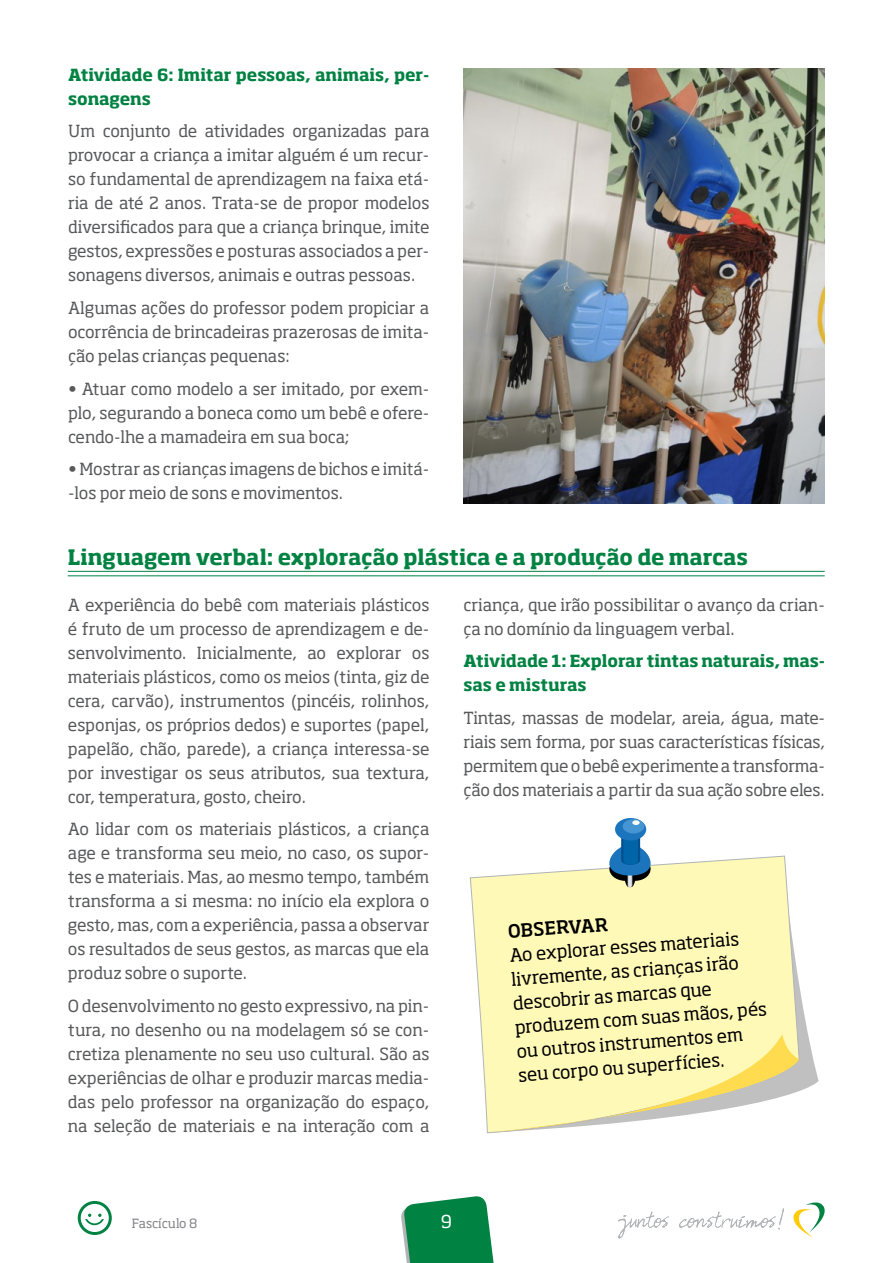
<style>
.page{position:relative;width:893px;height:1263px;background:#fff}
.page>*{position:absolute;margin:0;border:0;box-sizing:border-box;transform-origin:0 0}
.t1{font:700 21px "Soho Std";letter-spacing:-.005em;color:#008242}
.t2{font:18px/24px "Soho Std";color:#000}
.t3{font:500 18px "Soho Std";color:#000}
.t4{font:17.7px "Soho Std";color:#fff}
.t5{font:16.5px/24px "Soho Std";letter-spacing:-.01em;color:#58595b;text-align:justify}
.t6{font:700 16.5px/24px "Soho Std";letter-spacing:-.005em;color:#008242}
.t7{font:12.6px "Soho Std";letter-spacing:-.01em;color:#808285}
</style>
<div class="page">
<svg style="left:401px;top:1196px;width:93px;height:67px;background:#28945f"></svg>
<svg style="left:793px;top:1202px;width:32px;height:35px"></svg>
<svg style="left:618px;top:1208px;width:166px;height:30px"></svg>
<svg style="left:78px;top:1201px;width:34px;height:34px"></svg>
<img style="left:463px;top:68px;width:362px;height:436px">
<hr style="left:68px;top:571px;width:757px;height:1px;background:#008242">
<hr style="left:68px;top:575px;width:757px;height:1px;background:#008242">
<svg style="left:800px;top:990px;width:19px;height:101px"></svg>
<svg style="left:470px;top:855px;width:330px;height:279px;background:#fdf8c0"></svg>
<svg style="left:487px;top:1034px;width:312px;height:99px"></svg>
<svg style="left:609px;top:830px;width:42px;height:58px"></svg>
<div style="left:615px;top:818px;width:31px;height:22px;background:#1c75bc;border-radius:50%"></div>
<div style="left:623px;top:819px;width:21px;height:14px;background:#4495d1;border-radius:50%"></div>
<div style="left:632px;top:820px;width:8px;height:5px;background:#fff;border-radius:50%"></div>
<p class="t6" style="left:68px;top:62px;width:363px">Atividade 6: Imitar pessoas, animais, per&shy;sonagens</p>
<p class="t5" style="left:68px;top:119px;width:363px">Um conjunto de atividades organizadas para provocar a criança a imitar alguém é um recur&shy;so fundamental de aprendizagem na faixa etá&shy;ria de até 2 anos. Trata-se de propor modelos diversificados para que a criança brinque, imite gestos, expressões e posturas associados a per&shy;sonagens diversos, animais e outras pessoas.</p>
<p class="t5" style="left:68px;top:296px;width:363px">Algumas ações do professor podem propiciar a ocorrência de brincadeiras prazerosas de imita&shy;ção pelas crianças pequenas:</p>
<p class="t5" style="left:68px;top:376px;width:363px">• Atuar como modelo a ser imitado, por exem&shy;plo, segurando a boneca como um bebê e ofere&shy;cendo-lhe a mamadeira em sua boca;</p>
<p class="t5" style="left:68px;top:457px;width:363px">• Mostrar as crianças imagens de bichos e imitá--los por meio de sons e movimentos.</p>
<p class="t1" style="left:68px;top:544px;width:682px">Linguagem verbal: exploração plástica e a produção de marcas</p>
<p class="t5" style="left:68px;top:592px;width:363px">A experiência do bebê com materiais plásticos é fruto de um processo de aprendizagem e de&shy;senvolvimento. Inicialmente, ao explorar os materiais plásticos, como os meios (tinta, giz de cera, carvão), instrumentos (pincéis, rolinhos, esponjas, os próprios dedos) e suportes (papel, papelão, chão, parede), a criança interessa-se por investigar os seus atributos, sua textura, cor, temperatura, gosto, cheiro.</p>
<p class="t5" style="left:68px;top:817px;width:363px">Ao lidar com os materiais plásticos, a criança age e transforma seu meio, no caso, os supor&shy;tes e materiais. Mas, ao mesmo tempo, também transforma a si mesma: no início ela explora o gesto, mas, com a experiência, passa a observar os resultados de seus gestos, as marcas que ela produz sobre o suporte.</p>
<p class="t5" style="left:68px;top:993px;width:363px">O desenvolvimento no gesto expressivo, na pin&shy;tura, no desenho ou na modelagem só se con&shy;cretiza plenamente no seu uso cultural. São as experiências de olhar e produzir marcas media&shy;das pelo professor na organização do espaço, na seleção de materiais e na interação com a</p>
<p class="t5" style="left:463px;top:592px;width:363px">criança, que irão possibilitar o avanço da crian&shy;ça no domínio da linguagem verbal.</p>
<p class="t6" style="left:463px;top:649px;width:363px">Atividade 1: Explorar tintas naturais, mas&shy;sas e misturas</p>
<p class="t5" style="left:463px;top:705px;width:363px">Tintas, massas de modelar, areia, água, mate&shy;riais sem forma, por suas características físicas, permitem que o bebê experimente a transforma&shy;ção dos materiais a partir da sua ação sobre eles.</p>
<p class="t3" style="left:507px;top:920px;width:102px;rotate:-4deg">OBSERVAR</p>
<p class="t2" style="left:509px;top:943px;width:255px;rotate:-4deg">Ao explorar esses materiais livremente, as crianças irão descobrir as marcas que produzem com suas mãos, pés ou outros instrumentos em seu corpo ou superfícies.</p>
<p class="t7" style="left:132px;top:1215px;width:67px">Fascículo 8</p>
<p class="t4" style="left:441px;top:1210px;width:13px">9</p>
</div>
